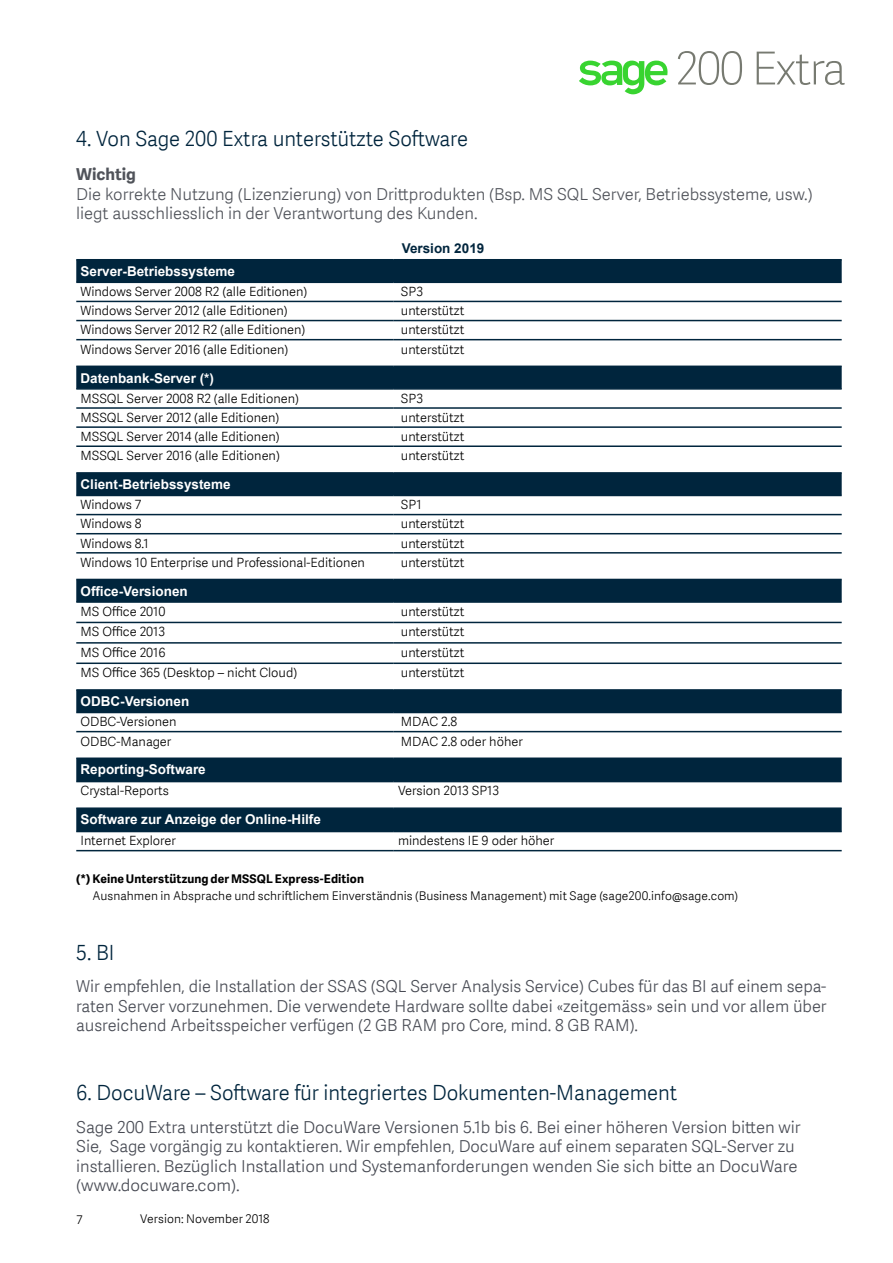
<style>
.page{position:relative;width:893px;height:1263px;background:#fff}
.page>*{position:absolute;margin:0;border:0;box-sizing:border-box;transform-origin:0 0}
.t1{font:21px "Adelle Sans SAGE Lt";color:#00253d;scale:.96 1}
.t2{font:16.5px/19.5px "Adelle Sans SAGE Lt";color:#484b54;text-align:justify}
.t3{font:16.5px/19.5px "Adelle Sans SAGE Lt";color:#50535a}
.t4{font:700 16.5px "Adelle Sans SAGE";color:#50535a}
.t5{font:700 13.5px "Arial";color:#fff}
.t6{font:700 13.5px "Arial";color:#00253d}
.t7{font:12.75px "Adelle Sans SAGE Lt";color:#000}
.t8{font:12px "Adelle Sans SAGE Lt";letter-spacing:.005em;color:#000}
.t9{font:700 12px "Adelle Sans SAGE";letter-spacing:.01em;color:#000}
</style>
<div class="page">
<svg style="left:579px;top:61px;width:89px;height:33px"></svg>
<svg style="left:678px;top:51px;width:64px;height:34px"></svg>
<svg style="left:757px;top:52px;width:88px;height:33px"></svg>
<div style="left:76px;top:260px;width:766px;height:571px;background:#00253d"></div>
<svg style="left:76px;top:283px;width:766px;height:524px"></svg>
<hr style="left:76px;top:259px;width:318px;height:1px;background:#00253d">
<hr style="left:394px;top:259px;width:448px;height:1px;background:#00253d">
<hr style="left:76px;top:282px;width:318px;height:1px;background:#00253d">
<hr style="left:394px;top:282px;width:448px;height:1px;background:#00253d">
<hr style="left:76px;top:301px;width:318px;height:1px;background:#00253d">
<hr style="left:394px;top:301px;width:448px;height:1px;background:#00253d">
<hr style="left:76px;top:320px;width:318px;height:1px;background:#00253d">
<hr style="left:394px;top:320px;width:448px;height:1px;background:#00253d">
<hr style="left:76px;top:339px;width:318px;height:1px;background:#00253d">
<hr style="left:394px;top:339px;width:448px;height:1px;background:#00253d">
<hr style="left:76px;top:366px;width:318px;height:1px;background:#00253d">
<hr style="left:394px;top:366px;width:448px;height:1px;background:#00253d">
<hr style="left:76px;top:388px;width:318px;height:2px;background:#00253d">
<hr style="left:394px;top:388px;width:448px;height:2px;background:#00253d">
<hr style="left:76px;top:407px;width:318px;height:2px;background:#00253d">
<hr style="left:394px;top:407px;width:448px;height:2px;background:#00253d">
<hr style="left:76px;top:426px;width:318px;height:2px;background:#00253d">
<hr style="left:394px;top:426px;width:448px;height:2px;background:#00253d">
<hr style="left:76px;top:445px;width:318px;height:2px;background:#00253d">
<hr style="left:394px;top:445px;width:448px;height:2px;background:#00253d">
<hr style="left:76px;top:472px;width:318px;height:2px;background:#00253d">
<hr style="left:394px;top:472px;width:448px;height:2px;background:#00253d">
<hr style="left:76px;top:495px;width:318px;height:1px;background:#00253d">
<hr style="left:394px;top:495px;width:448px;height:1px;background:#00253d">
<hr style="left:76px;top:514px;width:318px;height:1px;background:#00253d">
<hr style="left:394px;top:514px;width:448px;height:1px;background:#00253d">
<hr style="left:76px;top:533px;width:318px;height:1px;background:#00253d">
<hr style="left:394px;top:533px;width:448px;height:1px;background:#00253d">
<hr style="left:76px;top:552px;width:318px;height:2px;background:#00253d">
<hr style="left:394px;top:552px;width:448px;height:2px;background:#00253d">
<hr style="left:76px;top:579px;width:318px;height:1px;background:#00253d">
<hr style="left:394px;top:579px;width:448px;height:1px;background:#00253d">
<hr style="left:76px;top:601px;width:318px;height:2px;background:#00253d">
<hr style="left:394px;top:601px;width:448px;height:2px;background:#00253d">
<hr style="left:76px;top:622px;width:318px;height:1px;background:#00253d">
<hr style="left:394px;top:622px;width:448px;height:1px;background:#00253d">
<hr style="left:76px;top:642px;width:318px;height:2px;background:#00253d">
<hr style="left:394px;top:642px;width:448px;height:2px;background:#00253d">
<hr style="left:76px;top:662px;width:318px;height:2px;background:#00253d">
<hr style="left:394px;top:662px;width:448px;height:2px;background:#00253d">
<hr style="left:76px;top:689px;width:318px;height:2px;background:#00253d">
<hr style="left:394px;top:689px;width:448px;height:2px;background:#00253d">
<hr style="left:76px;top:712px;width:318px;height:1px;background:#00253d">
<hr style="left:394px;top:712px;width:448px;height:1px;background:#00253d">
<hr style="left:76px;top:731px;width:318px;height:1px;background:#00253d">
<hr style="left:394px;top:731px;width:448px;height:1px;background:#00253d">
<hr style="left:76px;top:757px;width:318px;height:2px;background:#00253d">
<hr style="left:394px;top:757px;width:448px;height:2px;background:#00253d">
<hr style="left:76px;top:781px;width:318px;height:1px;background:#00253d">
<hr style="left:394px;top:781px;width:448px;height:1px;background:#00253d">
<hr style="left:76px;top:807px;width:318px;height:2px;background:#00253d">
<hr style="left:394px;top:807px;width:448px;height:2px;background:#00253d">
<hr style="left:76px;top:831px;width:318px;height:1px;background:#00253d">
<hr style="left:394px;top:831px;width:448px;height:1px;background:#00253d">
<hr style="left:76px;top:850px;width:318px;height:1px;background:#00253d">
<hr style="left:394px;top:850px;width:448px;height:1px;background:#00253d">
<h1 class="t1" style="left:76px;top:124px;width:410px">4. Von Sage 200 Extra unterstützte Software</h1>
<p class="t4" style="left:76px;top:162px;width:61px">Wichtig</p>
<p class="t3" style="left:76px;top:183px;width:738px">Die korrekte Nutzung (Lizenzierung) von Drittprodukten (Bsp. MS SQL Server, Betriebssysteme, usw.) liegt ausschliesslich in der Verantwortung des Kunden.</p>
<p class="t6" style="left:402px;top:240px;width:84px">Version 2019</p>
<p class="t5" style="left:81px;top:262px;width:156px">Server-Betriebssysteme</p>
<p class="t7" style="left:81px;top:283px;width:228px">Windows Server 2008 R2 (alle Editionen)</p>
<p class="t7" style="left:401px;top:283px;width:24px">SP3</p>
<p class="t7" style="left:81px;top:302px;width:209px">Windows Server 2012 (alle Editionen)</p>
<p class="t7" style="left:401px;top:302px;width:65px">unterstützt</p>
<p class="t7" style="left:81px;top:321px;width:226px">Windows Server 2012 R2 (alle Editionen)</p>
<p class="t7" style="left:401px;top:321px;width:65px">unterstützt</p>
<p class="t7" style="left:81px;top:340px;width:209px">Windows Server 2016 (alle Editionen)</p>
<p class="t7" style="left:401px;top:340px;width:65px">unterstützt</p>
<p class="t5" style="left:81px;top:369px;width:135px">Datenbank-Server (*)</p>
<p class="t7" style="left:81px;top:389px;width:220px">MSSQL Server 2008 R2 (alle Editionen)</p>
<p class="t7" style="left:401px;top:389px;width:24px">SP3</p>
<p class="t7" style="left:81px;top:408px;width:200px">MSSQL Server 2012 (alle Editionen)</p>
<p class="t7" style="left:401px;top:408px;width:65px">unterstützt</p>
<p class="t7" style="left:81px;top:427px;width:201px">MSSQL Server 2014 (alle Editionen)</p>
<p class="t7" style="left:401px;top:427px;width:65px">unterstützt</p>
<p class="t7" style="left:81px;top:446px;width:201px">MSSQL Server 2016 (alle Editionen)</p>
<p class="t7" style="left:401px;top:446px;width:65px">unterstützt</p>
<p class="t5" style="left:81px;top:475px;width:152px">Client-Betriebssysteme</p>
<p class="t7" style="left:81px;top:496px;width:62px">Windows 7</p>
<p class="t7" style="left:401px;top:496px;width:22px">SP1</p>
<p class="t7" style="left:81px;top:515px;width:63px">Windows 8</p>
<p class="t7" style="left:401px;top:515px;width:65px">unterstützt</p>
<p class="t7" style="left:81px;top:534px;width:69px">Windows 8.1</p>
<p class="t7" style="left:401px;top:534px;width:65px">unterstützt</p>
<p class="t7" style="left:81px;top:553px;width:286px">Windows 10 Enterprise und Professional-Editionen</p>
<p class="t7" style="left:401px;top:553px;width:65px">unterstützt</p>
<p class="t5" style="left:81px;top:582px;width:109px">Office-Versionen</p>
<p class="t7" style="left:81px;top:602px;width:86px">MS Office 2010</p>
<p class="t7" style="left:401px;top:602px;width:65px">unterstützt</p>
<p class="t7" style="left:81px;top:623px;width:86px">MS Office 2013</p>
<p class="t7" style="left:401px;top:623px;width:65px">unterstützt</p>
<p class="t7" style="left:81px;top:643px;width:87px">MS Office 2016</p>
<p class="t7" style="left:401px;top:643px;width:65px">unterstützt</p>
<p class="t7" style="left:81px;top:664px;width:218px">MS Office 365 (Desktop – nicht Cloud)</p>
<p class="t7" style="left:401px;top:664px;width:65px">unterstützt</p>
<p class="t5" style="left:81px;top:692px;width:110px">ODBC-Versionen</p>
<p class="t7" style="left:81px;top:713px;width:98px">ODBC-Versionen</p>
<p class="t7" style="left:401px;top:713px;width:58px">MDAC 2.8</p>
<p class="t7" style="left:81px;top:732px;width:92px">ODBC-Manager</p>
<p class="t7" style="left:401px;top:732px;width:123px">MDAC 2.8 oder höher</p>
<p class="t5" style="left:81px;top:761px;width:127px">Reporting-Software</p>
<p class="t7" style="left:81px;top:782px;width:90px">Crystal-Reports</p>
<p class="t7" style="left:398px;top:782px;width:103px">Version 2013 SP13</p>
<p class="t5" style="left:81px;top:811px;width:242px">Software zur Anzeige der Online-Hilfe</p>
<p class="t7" style="left:81px;top:832px;width:97px">Internet Explorer</p>
<p class="t7" style="left:398px;top:832px;width:158px">mindestens IE 9 oder höher</p>
<p class="t9" style="left:76px;top:870px;width:289px">(*) Keine Unterstützung der MSSQL Express-Edition</p>
<p class="t8" style="left:93px;top:887px;width:647px">Ausnahmen in Absprache und schriftlichem Einverständnis (Business Management) mit Sage (sage200.info@sage.com)</p>
<h1 class="t1" style="left:76px;top:938px;width:41px">5. BI</h1>
<p class="t2" style="left:76px;top:976px;width:752px">Wir empfehlen, die Installation der SSAS (SQL Server Analysis Service) Cubes für das BI auf einem sepa&shy;raten Server vorzunehmen. Die verwendete Hardware sollte dabei «zeitgemäss» sein und vor allem über ausreichend Arbeitsspeicher verfügen (2 GB RAM pro Core, mind. 8 GB RAM).</p>
<h1 class="t1" style="left:76px;top:1078px;width:627px">6. DocuWare – Software für integriertes Dokumenten-Management</h1>
<p class="t2" style="left:76px;top:1116px;width:726px;text-align:left">Sage 200 Extra unterstützt die DocuWare Versionen 5.1b bis 6. Bei einer höheren Version bitten wir Sie, Sage vorgängig zu kontaktieren. Wir empfehlen, DocuWare auf einem separaten SQL-Server zu installieren. Bezüglich Installation und Systemanforderungen wenden Sie sich bitte an DocuWare (www.docuware.com).</p>
<p class="t8" style="left:140px;top:1210px;width:131px">Version: November 2018</p>
<p class="t8" style="left:77px;top:1211px;width:8px">7</p>
</div>
